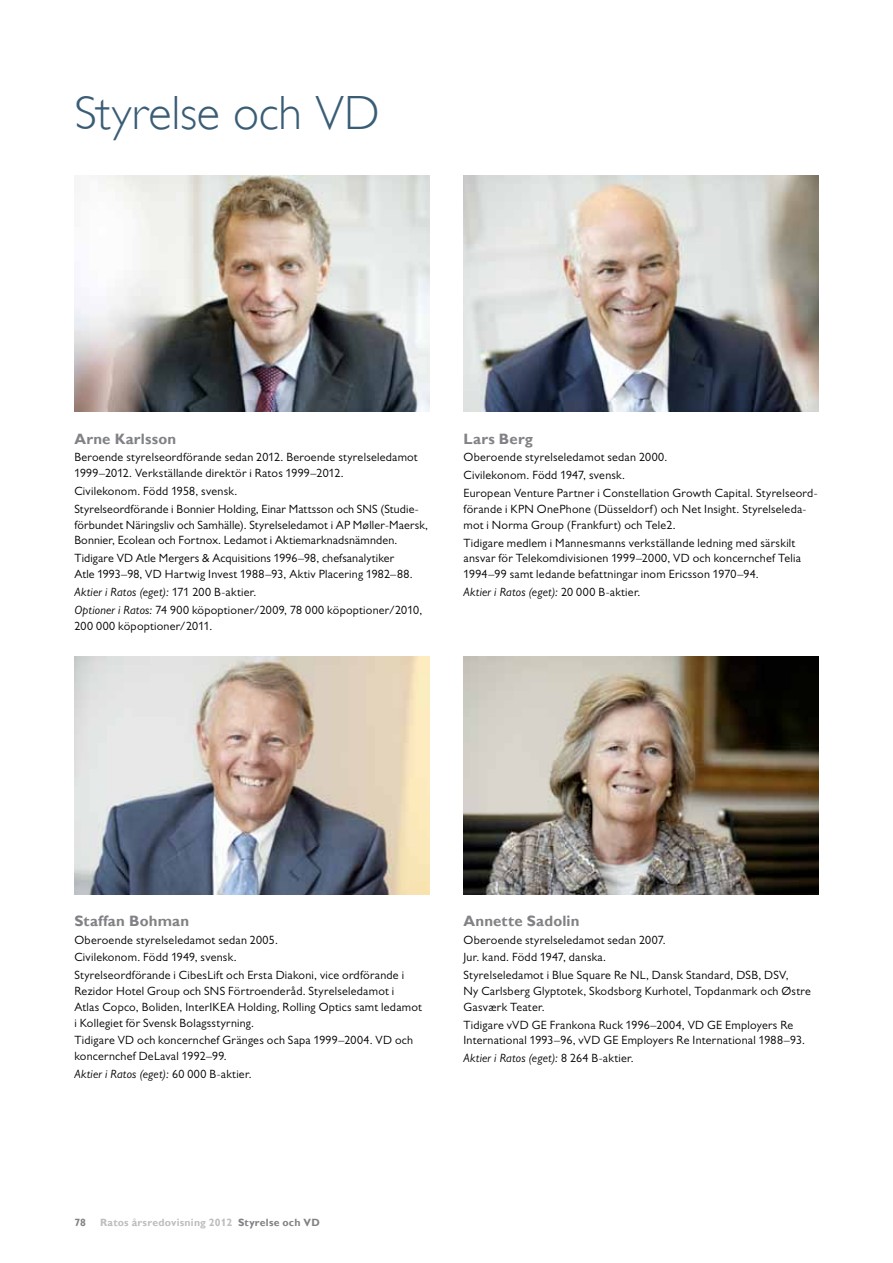
<style>
.page{position:relative;width:893px;height:1263px;background:#fff}
.page>*{position:absolute;margin:0;border:0;box-sizing:border-box;transform-origin:0 0}
.t1{font:300 48px "Gill Alt One";letter-spacing:-.005em;color:#3a5d76}
.t2{font:700 15px "Gill Alt One";letter-spacing:.015em;color:#808285}
.t3{font:12px/15.8px "Gill Alt One";letter-spacing:.02em;color:#000}
.t4{font:italic 12px "Gill Alt One";letter-spacing:.015em;color:#000}
.t5{font:700 10.5px "Gill Alt One";letter-spacing:.025em;color:#bcbec0}
.t6{font:700 10.5px "Gill Alt One";color:#808285}
.s1{font-style:italic}
.s2{font-style:normal}
.s3{color:#808285}
</style>
<div class="page">
<img style="left:74px;top:175px;width:355px;height:236px">
<img style="left:463px;top:175px;width:356px;height:236px">
<img style="left:74px;top:656px;width:355px;height:239px">
<img style="left:463px;top:656px;width:356px;height:239px">
<h1 class="t1" style="left:74px;top:85px;width:307px">Styrelse och VD</h1>
<p class="t2" style="left:74px;top:430px;width:103px">Arne Karlsson</p>
<p class="t3" style="left:74px;top:449px;width:345px">Beroende styrelseordförande sedan 2012. Beroende styrelseledamot<br>1999–2012. Verkställande direktör i Ratos 1999–2012.</p>
<p class="t3" style="left:74px;top:482px;width:346px;line-height:17.9px">Civilekonom. Född 1958, svensk.<br>Styrelseordförande i Bonnier Holding, Einar Mattsson och SNS (Studie-</p>
<p class="t3" style="left:74px;top:517px;width:355px">förbundet Näringsliv och Samhälle). Styrelseledamot i AP Møller-Maersk,<br>Bonnier, Ecolean och Fortnox. Ledamot i Aktiemarknadsnämnden.</p>
<p class="t3" style="left:74px;top:550px;width:340px">Tidigare VD Atle Mergers &amp; Acquisitions 1996–98, chefsanalytiker<br>Atle 1993–98, VD Hartwig Invest 1988–93, Aktiv Placering 1982–88.</p>
<p class="t3" style="left:74px;top:583px;width:349px;line-height:17.9px"><span class="s1">Aktier i Ratos (eget):</span> 171 200 B-aktier.<br><span class="s1">Optioner i Ratos:</span> 74 900 köpoptioner/2009, 78 000 köpoptioner/2010,</p>
<p class="t3" style="left:74px;top:618px;width:139px">200 000 köpoptioner/2011.</p>
<p class="t2" style="left:463px;top:430px;width:71px">Lars Berg</p>
<p class="t3" style="left:463px;top:448px;width:356px;line-height:17.9px">Oberoende styrelseledamot sedan 2000.<br>Civilekonom. Född 1947, svensk.<br>European Venture Partner i Constellation Growth Capital. Styrelseord-</p>
<p class="t3" style="left:463px;top:501px;width:344px">förande i KPN OnePhone (Düsseldorf) och Net Insight. Styrelseleda&shy;mot i Norma Group (Frankfurt) och Tele2.</p>
<p class="t3" style="left:463px;top:535px;width:339px">Tidigare medlem i Mannesmanns verkställande ledning med särskilt ansvar för Telekomdivisionen 1999–2000, VD och koncernchef Telia<br>1994–99 samt ledande befattningar inom Ericsson 1970–94.</p>
<p class="t4" style="left:463px;top:585px;width:178px">Aktier i Ratos (eget): <span class="s2">20 000 B-aktier.</span></p>
<p class="t2" style="left:74px;top:912px;width:116px">Staffan Bohman</p>
<p class="t3" style="left:74px;top:930px;width:331px;line-height:17.9px">Oberoende styrelseledamot sedan 2005.<br>Civilekonom. Född 1949, svensk.<br>Styrelseordförande i CibesLift och Ersta Diakoni, vice ordförande i</p>
<p class="t3" style="left:74px;top:983px;width:349px">Rezidor Hotel Group och SNS Förtroenderåd. Styrelseledamot i<br>Atlas Copco, Boliden, InterIKEA Holding, Rolling Optics samt ledamot i Kollegiet för Svensk Bolagsstyrning.</p>
<p class="t3" style="left:74px;top:1032px;width:340px">Tidigare VD och koncernchef Gränges och Sapa 1999–2004. VD och koncernchef DeLaval 1992–99.</p>
<p class="t4" style="left:74px;top:1067px;width:179px">Aktier i Ratos (eget): <span class="s2">60 000 B-aktier.</span></p>
<p class="t2" style="left:463px;top:912px;width:118px">Annette Sadolin</p>
<p class="t3" style="left:463px;top:930px;width:327px;line-height:17.9px">Oberoende styrelseledamot sedan 2007.<br>Jur. kand. Född 1947, danska.<br>Styrelseledamot i Blue Square Re NL, Dansk Standard, DSB, DSV,</p>
<p class="t3" style="left:463px;top:983px;width:349px">Ny Carlsberg Glyptotek, Skodsborg Kurhotel, Topdanmark och Østre<br>Gasværk Teater.</p>
<p class="t3" style="left:463px;top:1017px;width:343px">Tidigare vVD GE Frankona Ruck 1996–2004, VD GE Employers Re<br>International 1993–96, vVD GE Employers Re International 1988–93.</p>
<p class="t4" style="left:463px;top:1051px;width:172px">Aktier i Ratos (eget): <span class="s2">8 264 B-aktier.</span></p>
<p class="t6" style="left:74px;top:1216px;width:13px">78</p>
<p class="t5" style="left:100px;top:1216px;width:221px">Ratos årsredovisning 2012 <span class="s3">Styrelse och VD</span></p>
</div>
